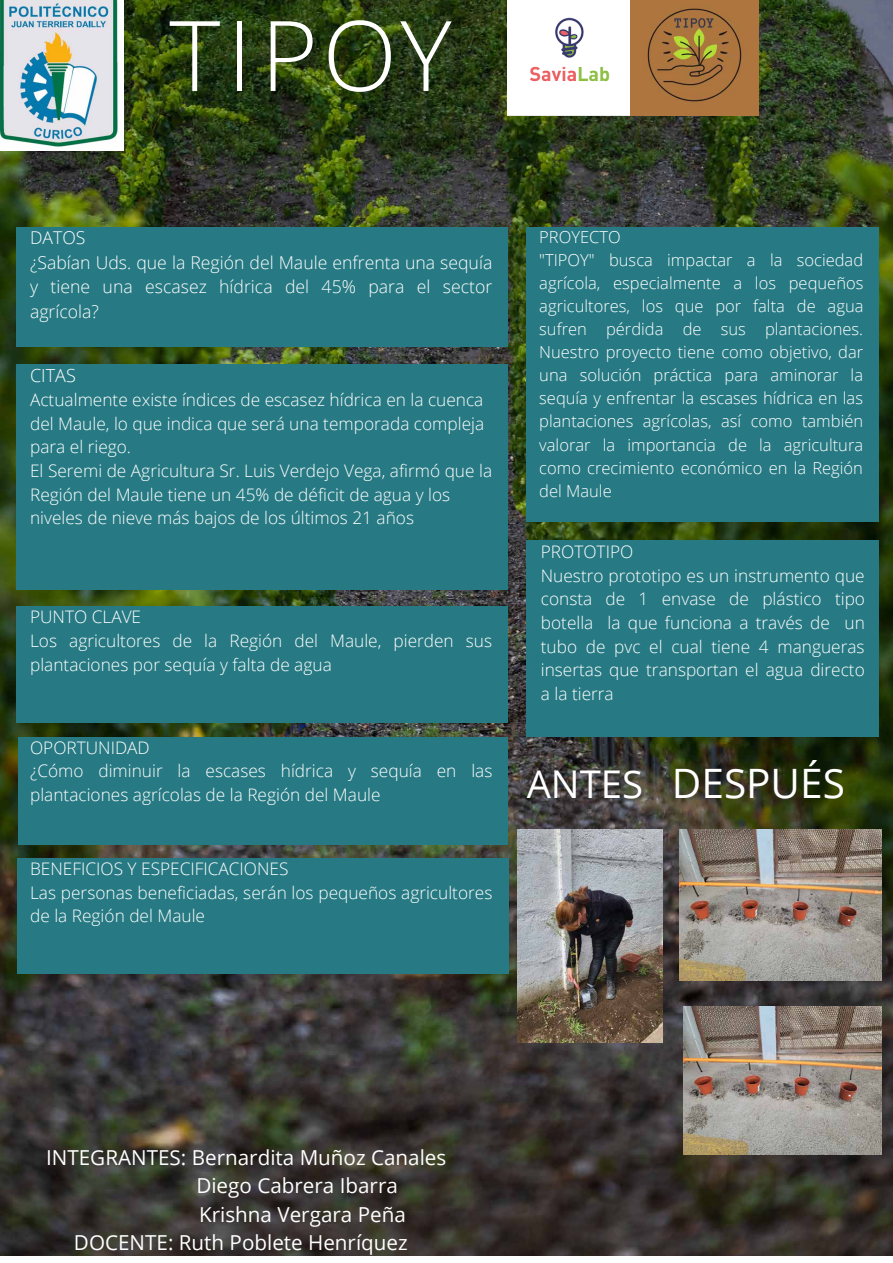
<style>
.page{position:relative;width:893px;height:1263px;background:#fff}
.page>*{position:absolute;margin:0;border:0;box-sizing:border-box;transform-origin:0 0}
.t1{font:300 97.57px "Open Sans";letter-spacing:.055em;color:#fff}
.t2{font:40.5px "Open Sans";color:#fff}
.t3{font:20.62px "Open Sans";color:#fff}
.t4{font:300 18px "Open Sans";color:#fff}
.t5{font:300 17.62px/24.5px "Open Sans";color:#fff}
.t6{font:300 17.25px/23.6px "Open Sans";color:#fff}
.t7{font:300 16.5px/23.1px "Open Sans";color:#fff}
.s1{font-size:38.25px}
</style>
<div class="page">
<img style="left:0;top:0;width:893px;height:1255px">
<img style="left:0;top:0;width:123px;height:151px">
<img style="left:507px;top:0;width:251px;height:115px">
<div style="left:16px;top:227px;width:491px;height:119px;background:#277a83"></div>
<div style="left:16px;top:365px;width:491px;height:225px;background:#277a83"></div>
<div style="left:526px;top:227px;width:353px;height:294px;background:#277a83"></div>
<div style="left:16px;top:607px;width:491px;height:116px;background:#277a83"></div>
<div style="left:18px;top:737px;width:489px;height:107px;background:#277a83"></div>
<div style="left:526px;top:540px;width:353px;height:197px;background:#277a83"></div>
<div style="left:17px;top:858px;width:491px;height:116px;background:#277a83"></div>
<img style="left:679px;top:829px;width:202px;height:152px">
<img style="left:517px;top:829px;width:145px;height:213px">
<img style="left:683px;top:1006px;width:198px;height:148px">
<h1 class="t1" style="left:169px;top:-11px;width:284px">TIPOY</h1>
<p class="t5" style="left:30px;top:225px;width:464px">DATOS<br>¿Sabían Uds. que la Región del Maule enfrenta una sequía y tiene una escasez hídrica del 45% para el sector agrícola?</p>
<p class="t4" style="left:30px;top:363px;width:47px">CITAS</p>
<p class="t6" style="left:30px;top:388px;width:463px">Actualmente existe índices de escasez hídrica en la cuenca del Maule, lo que indica que será una temporada compleja para el riego.<br>El Seremi de Agricultura Sr. Luis Verdejo Vega, afirmó que la Región del Maule tiene un 45% de déficit de agua y los niveles de nieve más bajos de los últimos 21 años</p>
<p class="t6" style="left:30px;top:605px;width:463px">PUNTO CLAVE<br>Los agricultores de la Región del Maule, pierden sus plantaciones por sequía y falta de agua</p>
<p class="t6" style="left:30px;top:735px;width:464px">OPORTUNIDAD<br>¿Cómo diminuir la escases hídrica y sequía en las plantaciones agrícolas de la Región del Maule</p>
<p class="t6" style="left:30px;top:856px;width:464px">BENEFICIOS Y ESPECIFICACIONES<br>Las personas beneficiadas, serán los pequeños agricultores de la Región del Maule</p>
<p class="t7" style="left:539px;top:225px;width:326px">PROYECTO<br>"TIPOY" busca impactar a la sociedad agrícola, especialmente a los pequeños agricultores, los que por falta de agua sufren pérdida de sus plantaciones.<br>Nuestro proyecto tiene como objetivo, dar una solución práctica para aminorar la sequía y enfrentar la escases hídrica en las plantaciones agrícolas, así como también valorar la importancia de la agricultura como crecimiento económico en la Región del Maule</p>
<p class="t6" style="left:541px;top:539px;width:326px">PROTOTIPO<br>Nuestro prototipo es un instrumento que consta de 1 envase de plástico tipo botella la que funciona a través de un tubo de pvc el cual tiene 4 mangueras insertas que transportan el agua directo a la tierra</p>
<h2 class="t2" style="left:526px;top:756px;width:320px"><span class="s1">ANTES</span> DESPUÉS</h2>
<p class="t3" style="left:46px;top:1143px;width:402px">INTEGRANTES: Bernardita Muñoz Canales</p>
<p class="t3" style="left:196px;top:1171px;width:203px">Diego Cabrera Ibarra</p>
<p class="t3" style="left:199px;top:1200px;width:208px">Krishna Vergara Peña</p>
<p class="t3" style="left:74px;top:1228px;width:335px">DOCENTE: Ruth Poblete Henríquez</p>
</div>
